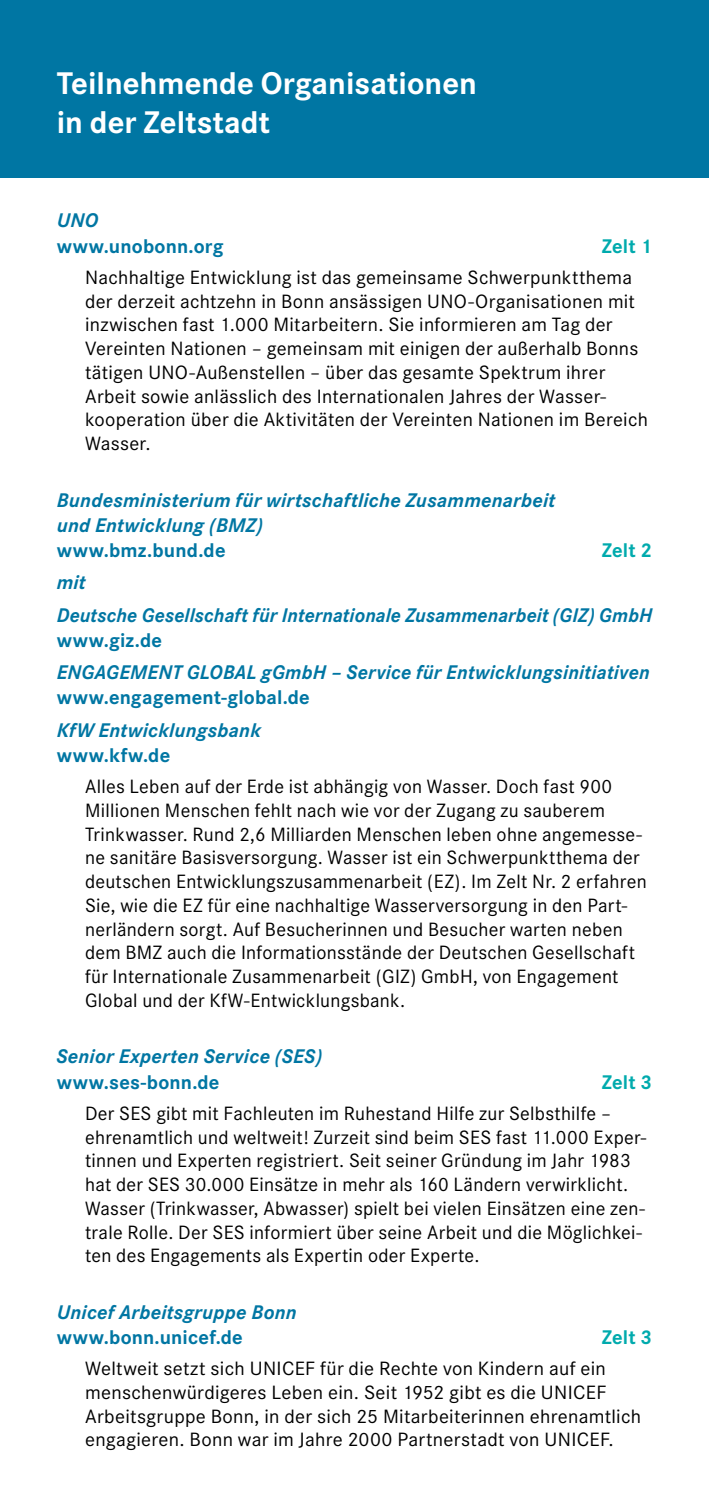
<style>
.page{position:relative;width:709px;height:1489px;background:#fff}
.page>*{position:absolute;margin:0;border:0;box-sizing:border-box;transform-origin:0 0}
.t1{font:700 32.5px/38.5px "Corporate S";color:#fff}
.t2{font:italic 700 20.5px/25px "Corporate S";letter-spacing:.01em;color:#0076a3}
.t3{font:700 20.5px "Corporate S";letter-spacing:.01em;color:#0076a3}
.t4{font:700 20.5px "Corporate S";letter-spacing:.01em;color:#00aaad}
.t5{font:20px/23.8px "Corporate S";letter-spacing:.015em;color:#000}
</style>
<div class="page">
<div style="left:0;top:0;width:709px;height:177px;background:#0076a3"></div>
<h1 class="t1" style="left:57px;top:65px;width:421px">Teilnehmende Organisationen in der Zeltstadt</h1>
<p class="t2" style="left:57px;top:208px;width:43px">UNO</p>
<p class="t3" style="left:57px;top:234px;width:168px">www.unobonn.org</p>
<p class="t4" style="left:601px;top:234px;width:52px">Zelt 1</p>
<p class="t5" style="left:85px;top:265px;width:564px">Nachhaltige Entwicklung ist das gemeinsame Schwerpunktthema der derzeit achtzehn in Bonn ansässigen UNO-Organisationen mit inzwischen fast 1.000 Mitarbeitern. Sie informieren am Tag der Vereinten Nationen – gemeinsam mit einigen der außerhalb Bonns tätigen UNO-Außenstellen – über das gesamte Spektrum ihrer Arbeit sowie anlässlich des Internationalen Jahres der Wasser&shy;kooperation über die Aktivitäten der Vereinten Nationen im Bereich Wasser.</p>
<p class="t2" style="left:57px;top:487px;width:500px">Bundesministerium für wirtschaftliche Zusammenarbeit und Entwicklung (BMZ)</p>
<p class="t3" style="left:57px;top:538px;width:170px">www.bmz.bund.de</p>
<p class="t4" style="left:601px;top:538px;width:52px">Zelt 2</p>
<p class="t2" style="left:57px;top:566px;width:597px;line-height:32.2px">mit<br>Deutsche Gesellschaft für Internationale Zusammenarbeit (GIZ) GmbH</p>
<p class="t3" style="left:57px;top:628px;width:107px">www.giz.de</p>
<p class="t2" style="left:57px;top:660px;width:594px">ENGAGEMENT GLOBAL gGmbH – Service für Entwicklungsinitiativen</p>
<p class="t3" style="left:57px;top:686px;width:255px">www.engagement-global.de</p>
<p class="t2" style="left:57px;top:717px;width:206px">KfW Entwicklungsbank</p>
<p class="t3" style="left:57px;top:743px;width:115px">www.kfw.de</p>
<p class="t5" style="left:85px;top:774px;width:563px">Alles Leben auf der Erde ist abhängig von Wasser. Doch fast 900<br>Millionen Menschen fehlt nach wie vor der Zugang zu sauberem Trinkwasser. Rund 2,6 Milliarden Menschen leben ohne angemesse&shy;ne sanitäre Basisversorgung. Wasser ist ein Schwerpunktthema der deutschen Entwicklungszusammenarbeit (EZ). Im Zelt Nr. 2 erfahren Sie, wie die EZ für eine nachhaltige Wasserversorgung in den Part&shy;nerländern sorgt. Auf Besucherinnen und Besucher warten neben dem BMZ auch die Informationsstände der Deutschen Gesellschaft für Internationale Zusammenarbeit (GIZ) GmbH, von Engagement Global und der KfW-Entwicklungsbank.</p>
<p class="t2" style="left:57px;top:1044px;width:267px">Senior Experten Service (SES)</p>
<p class="t3" style="left:57px;top:1070px;width:164px">www.ses-bonn.de</p>
<p class="t4" style="left:601px;top:1070px;width:52px">Zelt 3</p>
<p class="t5" style="left:85px;top:1101px;width:562px">Der SES gibt mit Fachleuten im Ruhestand Hilfe zur Selbsthilfe – ehrenamtlich und weltweit! Zurzeit sind beim SES fast 11.000 Exper&shy;tinnen und Experten registriert. Seit seiner Gründung im Jahr 1983 hat der SES 30.000 Einsätze in mehr als 160 Ländern verwirklicht.<br>Wasser (Trinkwasser, Abwasser) spielt bei vielen Einsätzen eine zen&shy;trale Rolle. Der SES informiert über seine Arbeit und die Möglichkei&shy;ten des Engagements als Expertin oder Experte.</p>
<p class="t2" style="left:57px;top:1299px;width:242px">Unicef Arbeitsgruppe Bonn</p>
<p class="t3" style="left:57px;top:1325px;width:188px">www.bonn.unicef.de</p>
<p class="t4" style="left:601px;top:1325px;width:52px">Zelt 3</p>
<p class="t5" style="left:85px;top:1356px;width:557px">Weltweit setzt sich UNICEF für die Rechte von Kindern auf ein menschenwürdigeres Leben ein. Seit 1952 gibt es die UNICEF Arbeitsgruppe Bonn, in der sich 25 Mitarbeiterinnen ehrenamtlich engagieren. Bonn war im Jahre 2000 Partnerstadt von UNICEF.</p>
</div>
